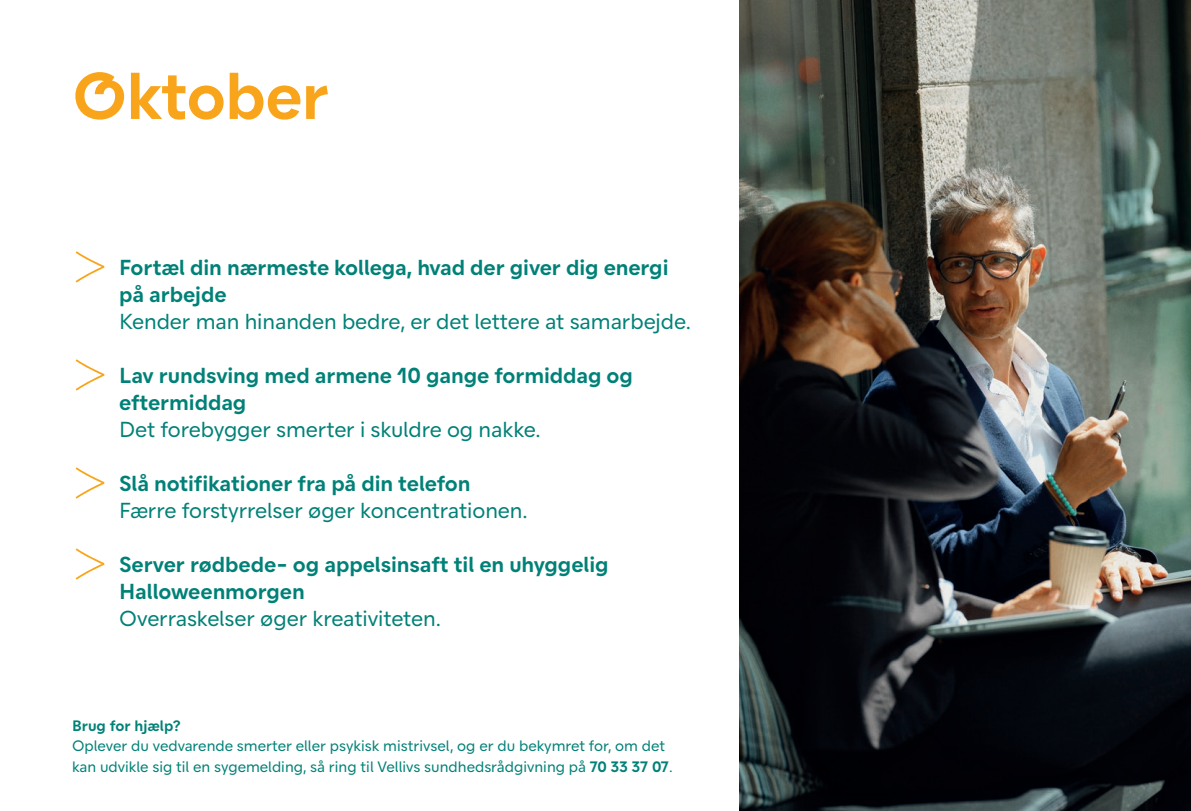
<style>
.page{position:relative;width:1191px;height:811px;background:#fff}
.page>*{position:absolute;margin:0;border:0;box-sizing:border-box;transform-origin:0 0}
.t1{font:700 67px "Velliv";letter-spacing:-.015em;color:#f9a51b}
.t2{font:700 22px/27px "Velliv";letter-spacing:-.005em;color:#008177}
.t3{font:22px "Velliv";letter-spacing:-.005em;color:#008177}
.t4{font:15.4px/20.4px "Velliv";color:#008177}
.t5{font:700 15.4px "Velliv";color:#008177}
.s1{font-weight:700}
</style>
<div class="page">
<svg style="left:76px;top:251px;width:28px;height:31px"></svg>
<svg style="left:76px;top:359px;width:28px;height:31px"></svg>
<svg style="left:76px;top:467px;width:28px;height:31px"></svg>
<svg style="left:76px;top:548px;width:28px;height:31px"></svg>
<img style="left:739px;top:0;width:452px;height:811px">
<h1 class="t1" style="left:72px;top:42px;width:259px">Oktober</h1>
<p class="t2" style="left:119px;top:254px;width:551px">Fortæl din nærmeste kollega, hvad der giver dig energi på arbejde</p>
<p class="t3" style="left:119px;top:305px;width:573px">Kender man hinanden bedre, er det lettere at samarbejde.</p>
<p class="t2" style="left:119px;top:362px;width:515px">Lav rundsving med armene 10 gange formiddag og eftermiddag</p>
<p class="t3" style="left:119px;top:413px;width:423px">Det forebygger smerter i skuldre og nakke.</p>
<p class="t2" style="left:119px;top:470px;width:353px">Slå notifikationer fra på din telefon</p>
<p class="t3" style="left:119px;top:494px;width:410px">Færre forstyrrelser øger koncentrationen.</p>
<p class="t2" style="left:119px;top:551px;width:491px">Server rødbede- og appelsinsaft til en uhyggelig<br>Halloweenmorgen</p>
<p class="t3" style="left:119px;top:602px;width:323px">Overraskelser øger kreativiteten.</p>
<p class="t5" style="left:72px;top:713px;width:110px">Brug for hjælp?</p>
<p class="t4" style="left:72px;top:735px;width:602px">Oplever du vedvarende smerter eller psykisk mistrivsel, og er du bekymret for, om det kan udvikle sig til en sygemelding, så ring til Vellivs sundhedsrådgivning på <span class="s1">70 33 37 07</span>.</p>
</div>
